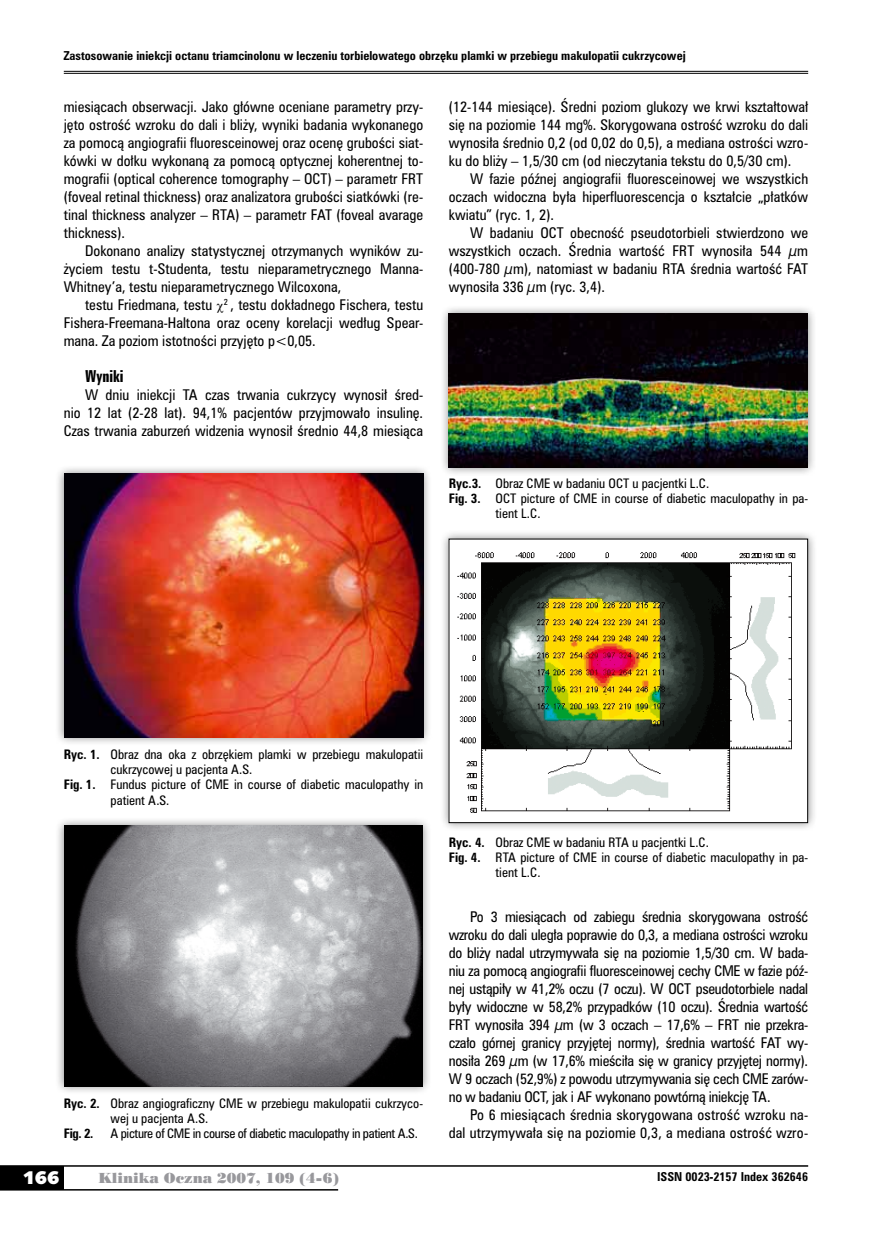
<style>
.page{position:relative;width:872px;height:1234px;background:#fff}
.page>*{position:absolute;margin:0;border:0;box-sizing:border-box;transform-origin:0 0}
.t1{font:18px "Humanst 531 U Blk PL";color:#fff}
.t2{font:15px "Zurich Bd X Cn PL";color:#000}
.t3{font:13.5px/18px "Zurich Cn PL";color:#000;text-align:justify}
.t4{font:13.5px "Poster Bodoni PL";color:#98989c}
.t5{font:12px/15px "Zurich Cn PL";color:#000}
.t6{font:12px "Zurich Cn PL";letter-spacing:-.03em;color:#000}
.t7{font:700 12px "Zurich Cn PL";color:#000}
.t8{font:700 11.25px "Zurich Cn PL";color:#000}
.s1{font-weight:700}
</style>
<div class="page">
<div style="left:0;top:1165px;width:64px;height:24px;background:#000"></div>
<hr style="left:0;top:1164px;width:808px;height:2px;background:#000">
<hr style="left:0;top:1188px;width:338px;height:2px;background:#000">
<hr style="left:64px;top:71px;width:744px;height:1px;background:#000">
<hr style="left:64px;top:73px;width:744px;height:1px;background:#000">
<div style="left:55px;top:464px;width:377px;height:282px;background:#000;opacity:.45"></div>
<img style="left:64px;top:473px;width:359px;height:264px">
<div style="left:55px;top:816px;width:377px;height:279px;background:#000;opacity:.45"></div>
<img style="left:65px;top:825px;width:358px;height:260px">
<div style="left:440px;top:304px;width:377px;height:173px;background:#000;opacity:.45"></div>
<img style="left:449px;top:313px;width:358px;height:155px">
<div style="left:440px;top:529px;width:377px;height:302px;background:#000;opacity:.45"></div>
<img style="left:451px;top:540px;width:355px;height:280px">
<p class="t8" style="left:64px;top:48px;width:623px">Zastosowanie iniekcji octanu triamcinolonu w leczeniu torbielowatego obrzęku plamki w przebiegu makulopatii cukrzycowej</p>
<p class="t3" style="left:64px;top:97px;width:361px">miesiącach obserwacji. Jako główne oceniane parametry przy&shy;jęto ostrość wzroku do dali i bliży, wyniki badania wykonanego za pomocą angiografii fluoresceinowej oraz ocenę grubości siat&shy;kówki w dołku wykonaną za pomocą optycznej koherentnej to&shy;mografii (optical coherence tomography – OCT) – parametr FRT (foveal retinal thickness) oraz analizatora grubości siatkówki (re&shy;tinal thickness analyzer – RTA) – parametr FAT (foveal avarage thickness).</p>
<p class="t3" style="left:64px;top:241px;width:361px;text-indent:21px">Dokonano analizy statystycznej otrzymanych wyników zu&shy;życiem testu t-Studenta, testu nieparametrycznego Manna-Whitney’a, testu nieparametrycznego Wilcoxona,</p>
<p class="t3" style="left:64px;top:295px;width:361px;text-indent:21px">testu Friedmana, testu <sup>2</sup> , testu dokładnego Fischera, testu Fishera-Freemana-Haltona oraz oceny korelacji według Spear&shy;mana. Za poziom istotności przyjęto p&lt;0,05.</p>
<p class="t2" style="left:85px;top:366px;width:40px">Wyniki</p>
<p class="t3" style="left:64px;top:385px;width:361px;text-indent:21px">W dniu iniekcji TA czas trwania cukrzycy wynosił śred&shy;nio 12 lat (2-28 lat). 94,1% pacjentów przyjmowało insulinę.<br>Czas trwania zaburzeń widzenia wynosił średnio 44,8 miesiąca</p>
<p class="t3" style="left:449px;top:97px;width:361px">(12-144 miesiące). Średni poziom glukozy we krwi kształtował się na poziomie 144 mg%. Skorygowana ostrość wzroku do dali wynosiła średnio 0,2 (od 0,02 do 0,5), a mediana ostrości wzro&shy;ku do bliży – 1,5/30 cm (od nieczytania tekstu do 0,5/30 cm).</p>
<p class="t3" style="left:449px;top:169px;width:361px;text-indent:21px">W fazie późnej angiografii fluoresceinowej we wszystkich oczach widoczna była hiperfluorescencja o kształcie „płatków kwiatu” (ryc. 1, 2).</p>
<p class="t3" style="left:449px;top:223px;width:361px;text-indent:21px">W badaniu OCT obecność pseudotorbieli stwierdzono we wszystkich oczach. Średnia wartość FRT wynosiła 544 μm (400-780 μm), natomiast w badaniu RTA średnia wartość FAT wynosiła 336 μm (ryc. 3,4).</p>
<p class="t5" style="left:449px;top:476px;width:262px"><span class="s1">Ryc.3.</span> Obraz CME w badaniu OCT u pacjentki L.C.</p>
<p class="t5" style="left:449px;top:491px;width:361px"><span class="s1">Fig. 3.</span> OCT picture of CME in course of diabetic maculopathy in pa-</p>
<p class="t5" style="left:495px;top:506px;width:46px">tient L.C.</p>
<p class="t5" style="left:64px;top:747px;width:361px"><span class="s1">Ryc. 1.</span> Obraz dna oka z obrzękiem plamki w przebiegu makulopatii</p>
<p class="t5" style="left:111px;top:762px;width:143px">cukrzycowej u pacjenta A.S.</p>
<p class="t5" style="left:64px;top:777px;width:361px"><span class="s1">Fig. 1.</span> Fundus picture of CME in course of diabetic maculopathy in</p>
<p class="t5" style="left:111px;top:792px;width:60px">patient A.S.</p>
<p class="t5" style="left:111px;top:1095px;width:314px;text-indent:-47px"><span class="s1">Ryc. 2.</span> Obraz angiograficzny CME w przebiegu makulopatii cukrzyco&shy;wej u pacjenta A.S.</p>
<p class="t7" style="left:64px;top:1125px;width:31px">Fig. 2.</p>
<p class="t6" style="left:111px;top:1125px;width:309px">A picture of CME in course of diabetic maculopathy in patient A.S.</p>
<p class="t5" style="left:449px;top:834px;width:262px"><span class="s1">Ryc. 4.</span> Obraz CME w badaniu RTA u pacjentki L.C.</p>
<p class="t5" style="left:449px;top:849px;width:361px"><span class="s1">Fig. 4.</span> RTA picture of CME in course of diabetic maculopathy in pa-</p>
<p class="t5" style="left:495px;top:864px;width:46px">tient L.C.</p>
<p class="t3" style="left:449px;top:907px;width:361px;text-indent:21px">Po 3 miesiącach od zabiegu średnia skorygowana ostrość wzroku do dali uległa poprawie do 0,3, a mediana ostrości wzroku do bliży nadal utrzymywała się na poziomie 1,5/30 cm. W bada&shy;niu za pomocą angiografii fluoresceinowej cechy CME w fazie póź&shy;nej ustąpiły w 41,2% oczu (7 oczu). W OCT pseudotorbiele nadal były widoczne w 58,2% przypadków (10 oczu). Średnia wartość FRT wynosiła 394 μm (w 3 oczach – 17,6% – FRT nie przekra&shy;czało górnej granicy przyjętej normy), średnia wartość FAT wy&shy;nosiła 269 μm (w 17,6% mieściła się w granicy przyjętej normy).<br>W 9 oczach (52,9%) z powodu utrzymywania się cech CME zarów&shy;no w badaniu OCT, jak i AF wykonano powtórną iniekcję TA.</p>
<p class="t3" style="left:449px;top:1105px;width:361px;text-align:right">Po 6 miesiącach średnia skorygowana ostrość wzroku na-<br>dal utrzymywała się na poziomie 0,3, a mediana ostrość wzro-</p>
<h1 class="t1" style="left:23px;top:1165px;width:38px">166</h1>
<p class="t4" style="left:99px;top:1168px;width:242px">Klinika Oczna 2007, 109 (4-6)</p>
<p class="t8" style="left:657px;top:1168px;width:152px">ISSN 0023-2157 Index 362646</p>
</div>
